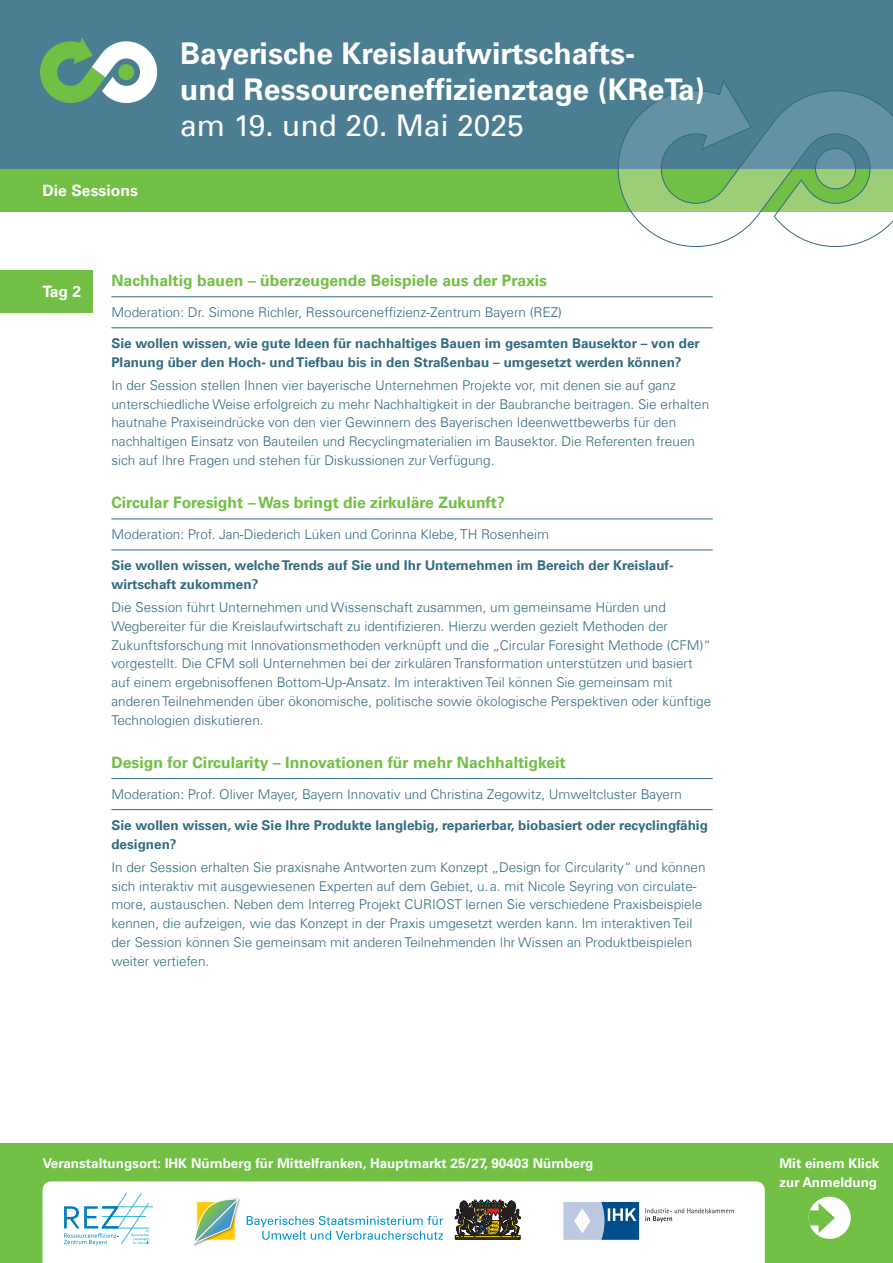
<style>
.page{position:relative;width:893px;height:1263px;background:#fff}
.page>*{position:absolute;margin:0;border:0;box-sizing:border-box;transform-origin:0 0}
.Head_1{font:700 30px/36px "Univers Com 65";color:#fff}
.Head_2{font:700 15.75px "Univers Com 65";color:#71bf44}
.Head_2-2{font:700 15.75px "Univers Com 65";color:#fff}
.Fließtext{font:300 13.5px/18.8px "Univers Com 45";color:#316b81}
.Fließtext-2{font:700 13.5px/18.8px "Univers Com 65";color:#316b81}
.Fließtext-3{font:700 13.5px/18.8px "Univers Com 65";color:#fff}
.s1{font-family:"Univers Com 55 Roman";font-weight:400}
</style>
<div class="page">
<div style="left:0;top:1143px;width:893px;height:120px;background:#71bf44"></div>
<div style="left:0;top:0;width:893px;height:188px;background:#4b7e92"></div>
<div style="left:0;top:169px;width:893px;height:42px;background:#71bf44"></div>
<div style="left:0;top:270px;width:93px;height:43px;background:#71bf44"></div>
<div style="left:43px;top:1181px;width:722px;height:82px;background:#fff"></div>
<svg style="left:455px;top:1200px;width:66px;height:39px;background:#5d5444"></svg>
<svg style="left:247px;top:1216px;width:196px;height:24px;background:#cbe9f5"></svg>
<div style="left:192px;top:1197px;width:49px;height:50px;background:#fff"></div>
<svg style="left:192px;top:1196px;width:48px;height:50px"></svg>
<svg style="left:563px;top:1202px;width:76px;height:38px;background:#799fc2"></svg>
<svg style="left:645px;top:1208px;width:89px;height:14px"></svg>
<hr style="left:102px;top:1206px;width:51px;height:1px;background:#2db7e0">
<svg style="left:64px;top:1192px;width:86px;height:53px;background:#d4ebf5"></svg>
<div style="left:809px;top:1197px;width:42px;height:42px;background:#fff;border-radius:50%"></div>
<svg style="left:809px;top:1203px;width:26px;height:30px"></svg>
<hr style="left:111px;top:296px;width:602px;height:1px;background:#316b81">
<hr style="left:111px;top:327px;width:602px;height:1px;background:#316b81">
<hr style="left:111px;top:518px;width:602px;height:1px;background:#316b81">
<hr style="left:111px;top:550px;width:602px;height:1px;background:#316b81">
<hr style="left:111px;top:778px;width:602px;height:1px;background:#316b81">
<hr style="left:111px;top:809px;width:602px;height:1px;background:#316b81">
<svg style="left:617px;top:80px;width:276px;height:167px"></svg>
<svg style="left:40px;top:38px;width:117px;height:65px"></svg>
<h2 class="Head_2-2" style="left:43px;top:181px;width:97px">Die Sessions</h2>
<h1 class="Head_1" style="left:180px;top:36px;width:526px">Bayerische Kreislaufwirtschafts-<br>und Ressourceneffizienztage (KReTa) <span class="s1">am 19. und 20. Mai 2025</span></h1>
<h2 class="Head_2-2" style="left:43px;top:282px;width:40px">Tag 2</h2>
<h2 class="Head_2" style="left:111px;top:271px;width:437px">Nachhaltig bauen – überzeugende Beispiele aus der Praxis</h2>
<p class="Fließtext" style="left:111px;top:303px;width:452px">Moderation: Dr. Simone Richler, Ressourceneffizienz-Zentrum Bayern (REZ)</p>
<p class="Fließtext-2" style="left:111px;top:334px;width:590px">Sie wollen wissen, wie gute Ideen für nachhaltiges Bauen im gesamten Bausektor – von der<br>Planung über den Hoch- und Tiefbau bis in den Straßenbau – umgesetzt werden können?</p>
<p class="Fließtext" style="left:111px;top:376px;width:599px">In der Session stellen Ihnen vier bayerische Unternehmen Projekte vor, mit denen sie auf ganz unterschiedliche Weise erfolgreich zu mehr Nachhaltigkeit in der Baubranche beitragen. Sie erhalten hautnahe Praxiseindrücke von den vier Gewinnern des Bayerischen Ideenwettbewerbs für den nachhaltigen Einsatz von Bauteilen und Recyclingmaterialien im Bausektor. Die Referenten freuen sich auf Ihre Fragen und stehen für Diskussionen zur Verfügung.</p>
<h2 class="Head_2" style="left:111px;top:493px;width:395px">Circular Foresight – Was bringt die zirkuläre Zukunft?</h2>
<p class="Fließtext" style="left:111px;top:525px;width:439px">Moderation: Prof. Jan-Diederich Lüken und Corinna Klebe, TH Rosenheim</p>
<p class="Fließtext-2" style="left:111px;top:556px;width:563px">Sie wollen wissen, welche Trends auf Sie und Ihr Unternehmen im Bereich der Kreislauf&shy;wirtschaft zukommen?</p>
<p class="Fließtext" style="left:111px;top:598px;width:601px">Die Session führt Unternehmen und Wissenschaft zusammen, um gemeinsame Hürden und Wegbereiter für die Kreislaufwirtschaft zu identifizieren. Hierzu werden gezielt Methoden der Zukunftsforschung mit Innovationsmethoden verknüpft und die „Circular Foresight Methode (CFM)“ vorgestellt. Die CFM soll Unternehmen bei der zirkulären Transformation unterstützen und basiert auf einem ergebnisoffenen Bottom-Up-Ansatz. Im interaktiven Teil können Sie gemeinsam mit anderen Teilnehmenden über ökonomische, politische sowie ökologische Perspektiven oder künftige Technologien diskutieren.</p>
<h2 class="Head_2" style="left:111px;top:753px;width:456px">Design for Circularity – Innovationen für mehr Nachhaltigkeit</h2>
<p class="Fließtext" style="left:111px;top:785px;width:572px">Moderation: Prof. Oliver Mayer, Bayern Innovativ und Christina Zegowitz, Umweltcluster Bayern</p>
<p class="Fließtext-2" style="left:111px;top:816px;width:598px">Sie wollen wissen, wie Sie Ihre Produkte langlebig, reparierbar, biobasiert oder recyclingfähig designen?</p>
<p class="Fließtext" style="left:111px;top:857px;width:596px">In der Session erhalten Sie praxisnahe Antworten zum Konzept „Design for Circularity“ und können sich interaktiv mit ausgewiesenen Experten auf dem Gebiet, u. a. mit Nicole Seyring von circulate&shy;more, austauschen. Neben dem Interreg Projekt CURIOST lernen Sie verschiedene Praxisbeispiele kennen, die aufzeigen, wie das Konzept in der Praxis umgesetzt werden kann. Im interaktiven Teil der Session können Sie gemeinsam mit anderen Teilnehmenden Ihr Wissen an Produktbeispielen weiter vertiefen.</p>
<p class="Fließtext-3" style="left:43px;top:1154px;width:552px">Veranstaltungsort: IHK Nürnberg für Mittelfranken, Hauptmarkt 25/27, 90403 Nürnberg</p>
<p class="Fließtext-3" style="left:779px;top:1154px;width:101px">Mit einem Klick zur Anmeldung</p>
</div>
